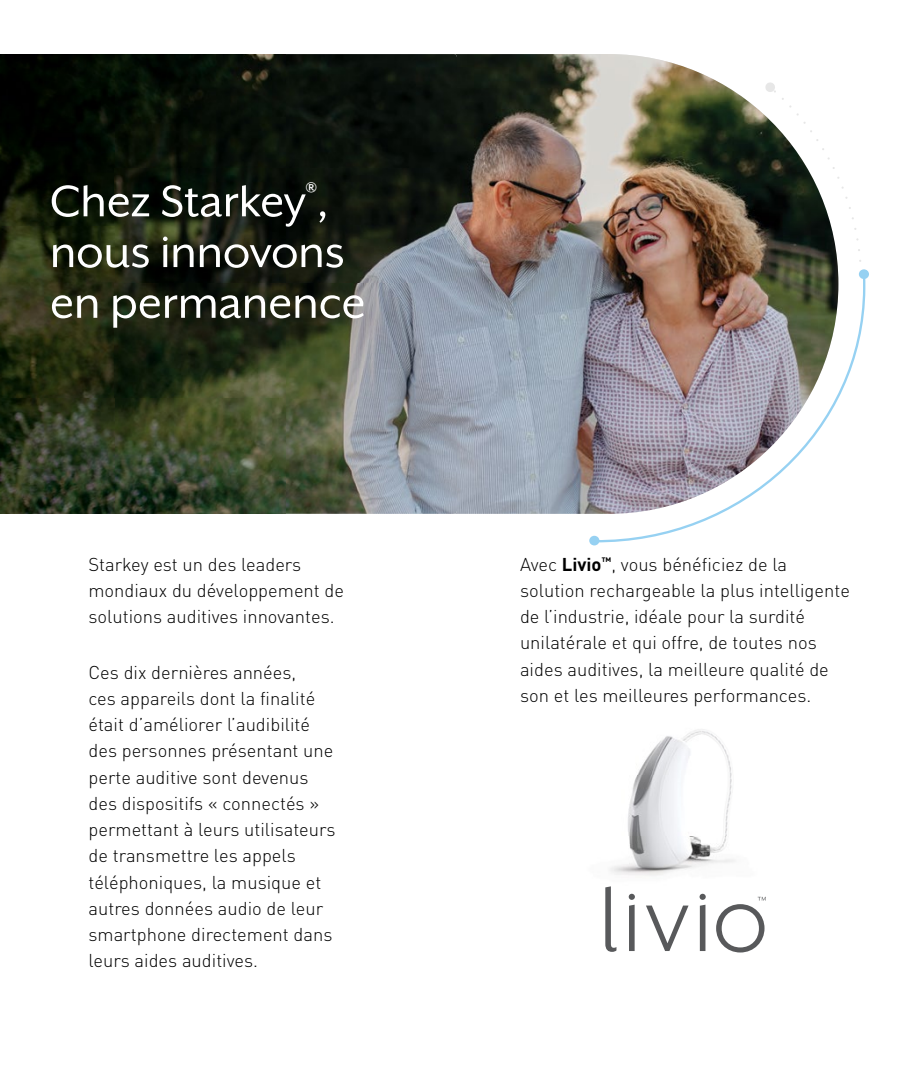
<style>
.page{position:relative;width:914px;height:1071px;background:#fff}
.page>*{position:absolute;margin:0;border:0;box-sizing:border-box;transform-origin:0 0}
.t1{font:50.75px/50.8px "Mr Eaves XL San OT";color:#fff}
.t2{font:22.4px "Mr Eaves XL San OT";color:#fff}
.t3{font:300 18.38px/26.2px "DINOT";color:#000}
.s1{font-weight:700}
</style>
<div class="page">
<img style="left:457px;top:54px;width:381px;height:460px">
<img style="left:0;top:54px;width:457px;height:460px">
<img style="left:592px;top:271px;width:274px;height:273px">
<div style="left:589px;top:536px;width:10px;height:10px;background:#96d1f2;border-radius:50%"></div>
<div style="left:858px;top:269px;width:11px;height:10px;background:#96d1f2;border-radius:50%"></div>
<img style="left:610px;top:729px;width:153px;height:169px">
<svg style="left:646px;top:906px;width:42px;height:45px"></svg>
<svg style="left:605px;top:886px;width:11px;height:66px"></svg>
<div style="left:628px;top:894px;width:7px;height:6px;background:#58595b;border-radius:50%"></div>
<svg style="left:629px;top:905px;width:5px;height:46px"></svg>
<svg style="left:699px;top:894px;width:6px;height:57px"></svg>
<svg style="left:716px;top:897px;width:49px;height:56px"></svg>
<p class="t2" style="left:306px;top:178px;width:13px">®</p>
<h1 class="t1" style="left:50px;top:176px;width:280px">Chez Starkey ,</h1>
<h1 class="t1" style="left:50px;top:227px;width:317px">nous innovons en permanence</h1>
<p class="t3" style="left:88px;top:551px;width:257px">Starkey est un des leaders mondiaux du développement de solutions auditives innovantes.</p>
<p class="t3" style="left:88px;top:659px;width:248px">Ces dix dernières années,<br>ces appareils dont la finalité était d’améliorer l’audibilité des personnes présentant une perte auditive sont devenus des dispositifs « connectés » permettant à leurs utilisateurs de transmettre les appels téléphoniques, la musique et autres données audio de leur smartphone directement dans leurs aides auditives.</p>
<p class="t3" style="left:520px;top:551px;width:331px">Avec <span class="s1">Livio</span><sup>™</sup>, vous bénéficiez de la solution rechargeable la plus intelligente de l’industrie, idéale pour la surdité unilatérale et qui offre, de toutes nos aides auditives, la meilleure qualité de son et les meilleures performances.</p>
</div>
